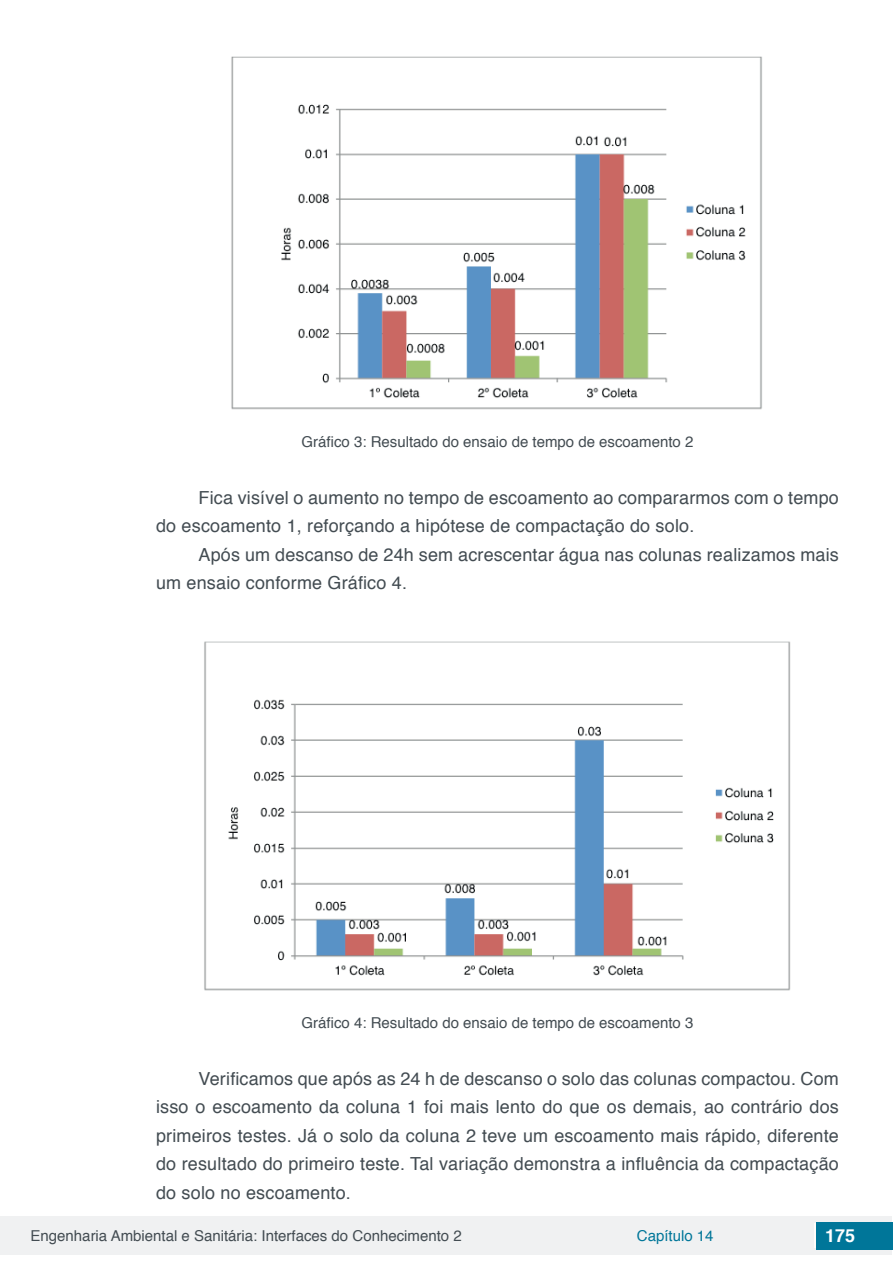
<style>
.page{position:relative;width:893px;height:1263px;background:#fff}
.page>*{position:absolute;margin:0;border:0;box-sizing:border-box;transform-origin:0 0}
.t1{font:18px/28.5px "Helvetica";letter-spacing:.01em;color:#434c52}
.t2{font:700 18px "Helvetica";color:#fff}
.t3{font:15px "Helvetica";color:#434c52}
.t4{font:15px "Helvetica";color:#007699}
</style>
<div class="page">
<div style="left:1px;top:1216px;width:891px;height:38px;background:#f0f1f2"></div>
<div style="left:816px;top:1222px;width:77px;height:27px;background:#007699"></div>
<svg style="left:815px;top:1224px;width:1px;height:24px"></svg>
<img style="left:231px;top:56px;width:531px;height:354px">
<img style="left:204px;top:641px;width:587px;height:350px">
<p class="t3" style="left:302px;top:430px;width:393px">Gráfico 3: Resultado do ensaio de tempo de escoamento 2</p>
<p class="t1" style="left:156px;top:484px;width:684px;text-indent:43px">Fica visível o aumento no tempo de escoamento ao compararmos com o tempo do escoamento 1, reforçando a hipótese de compactação do solo.</p>
<p class="t1" style="left:156px;top:541px;width:684px;text-indent:43px">Após um descanso de 24h sem acrescentar água nas colunas realizamos mais um ensaio conforme Gráfico 4.</p>
<p class="t3" style="left:302px;top:1011px;width:393px">Gráfico 4: Resultado do ensaio de tempo de escoamento 3</p>
<p class="t1" style="left:156px;top:1065px;width:684px;text-align:justify;text-indent:43px">Verificamos que após as 24 h de descanso o solo das colunas compactou. Com isso o escoamento da coluna 1 foi mais lento do que os demais, ao contrário dos primeiros testes. Já o solo da coluna 2 teve um escoamento mais rápido, diferente do resultado do primeiro teste. Tal variação demonstra a influência da compactação do solo no escoamento.</p>
<p class="t3" style="left:31px;top:1224px;width:433px">Engenharia Ambiental e Sanitária: Interfaces do Conhecimento 2</p>
<p class="t4" style="left:637px;top:1224px;width:78px">Capítulo 14</p>
<p class="t2" style="left:825px;top:1221px;width:32px">175</p>
</div>
